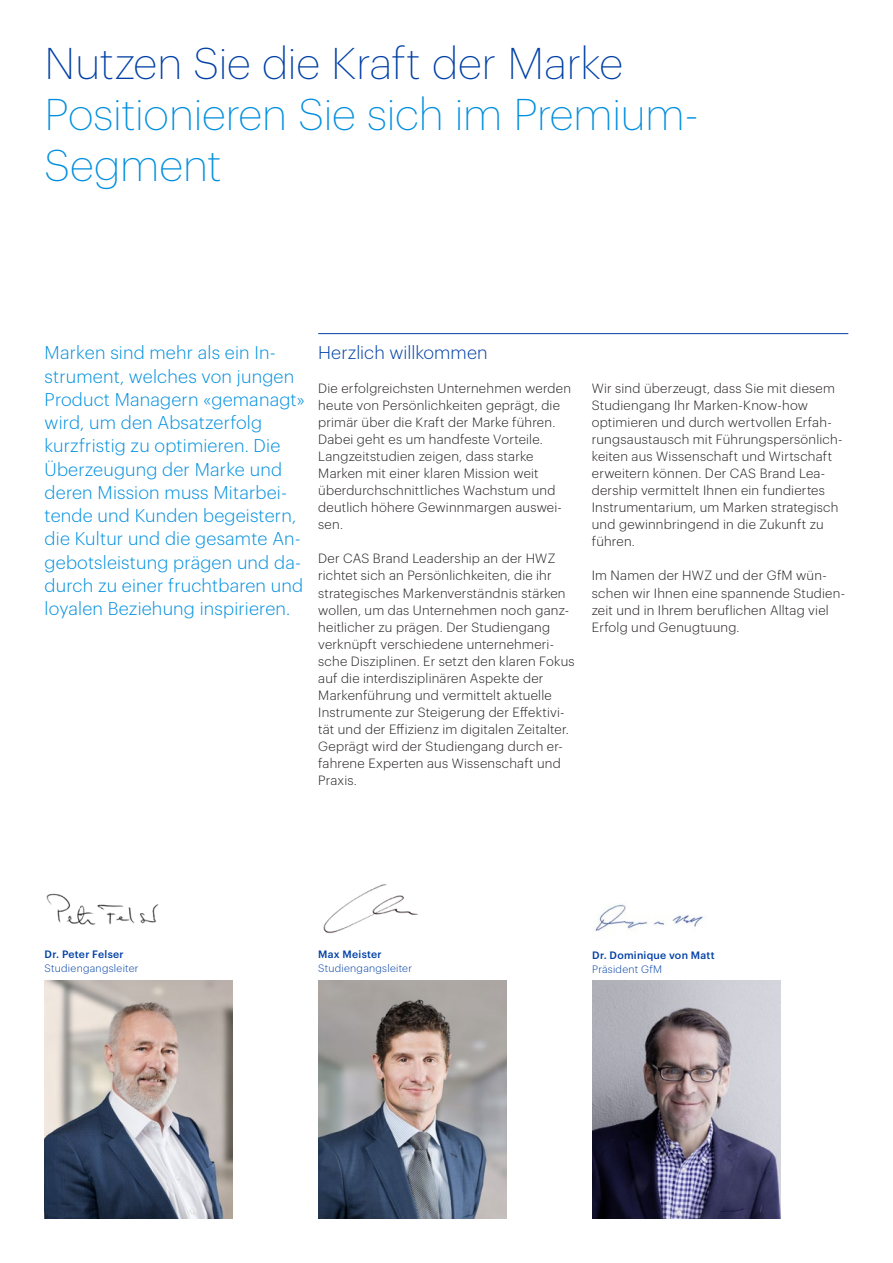
<style>
.page{position:relative;width:893px;height:1263px;background:#fff}
.page>*{position:absolute;margin:0;border:0;box-sizing:border-box;transform-origin:0 0}
.t1{font:200 43.5px/51px "Graphik";letter-spacing:-.005em;color:#008fde}
.t2{font:200 43.5px "Graphik";letter-spacing:-.005em;color:#0040a6}
.t3{font:300 18px/23.2px "Graphik";letter-spacing:.01em;color:#008fde}
.t4{font:300 18px "Graphik";color:#0040a6}
.t5{font:300 13.2px/17px "Graphik";letter-spacing:.015em;color:#231f20}
.t6{font:300 10.5px "Graphik";letter-spacing:.025em;color:#0040a6}
.t7{font:500 10.5px "Graphik";letter-spacing:.025em;color:#0040a6}
</style>
<div class="page">
<hr style="left:318px;top:333px;width:530px;height:1px;background:#0040a6">
<img style="left:45px;top:980px;width:188px;height:238px">
<img style="left:318px;top:980px;width:188px;height:238px">
<img style="left:592px;top:980px;width:188px;height:238px">
<img style="left:323px;top:884px;width:95px;height:50px">
<img style="left:46px;top:893px;width:113px;height:32px">
<img style="left:593px;top:903px;width:112px;height:29px">
<h1 class="t2" style="left:45px;top:32px;width:580px">Nutzen Sie die Kraft der Marke</h1>
<h1 class="t1" style="left:45px;top:85px;width:656px">Positionieren Sie sich im Premium-<br>Segment</h1>
<p class="t3" style="left:45px;top:340px;width:262px">Marken sind mehr als ein In&shy;strument, welches von jungen<br>Product Managern «gemanagt» wird, um den Absatzerfolg kurzfristig zu optimieren. Die<br>Überzeugung der Marke und deren Mission muss Mitarbei&shy;tende und Kunden begeistern, die Kultur und die gesamte An&shy;gebotsleistung prägen und da&shy;durch zu einer fruchtbaren und loyalen Beziehung inspirieren.</p>
<h2 class="t4" style="left:318px;top:340px;width:171px">Herzlich willkommen</h2>
<p class="t5" style="left:318px;top:379px;width:254px">Die erfolgreichsten Unternehmen werden heute von Persönlichkeiten geprägt, die primär über die Kraft der Marke führen.<br>Dabei geht es um handfeste Vorteile.<br>Langzeitstudien zeigen, dass starke Marken mit einer klaren Mission weit überdurchschnittliches Wachstum und deutlich höhere Gewinnmargen auswei&shy;sen.</p>
<p class="t5" style="left:318px;top:549px;width:258px">Der CAS Brand Leadership an der HWZ richtet sich an Persönlichkeiten, die ihr strategisches Markenverständnis stärken wollen, um das Unternehmen noch ganz&shy;heitlicher zu prägen. Der Studiengang verknüpft verschiedene unternehmeri&shy;sche Disziplinen. Er setzt den klaren Fokus auf die interdisziplinären Aspekte der Markenführung und vermittelt aktuelle Instrumente zur Steigerung der Effektivi&shy;tät und der Effizienz im digitalen Zeitalter.<br>Geprägt wird der Studiengang durch er&shy;fahrene Experten aus Wissenschaft und Praxis.</p>
<p class="t5" style="left:592px;top:379px;width:252px">Wir sind überzeugt, dass Sie mit diesem Studiengang Ihr Marken-Know-how optimieren und durch wertvollen Erfah&shy;rungsaustausch mit Führungspersönlich&shy;keiten aus Wissenschaft und Wirtschaft erweitern können. Der CAS Brand Lea&shy;dership vermittelt Ihnen ein fundiertes Instrumentarium, um Marken strategisch und gewinnbringend in die Zukunft zu führen.</p>
<p class="t5" style="left:592px;top:566px;width:255px">Im Namen der HWZ und der GfM wün&shy;schen wir Ihnen eine spannende Studien&shy;zeit und in Ihrem beruflichen Alltag viel Erfolg und Genugtuung.</p>
<p class="t7" style="left:45px;top:946px;width:81px">Dr. Peter Felser</p>
<p class="t6" style="left:45px;top:960px;width:95px">Studiengangsleiter</p>
<p class="t7" style="left:318px;top:946px;width:65px">Max Meister</p>
<p class="t6" style="left:318px;top:960px;width:95px">Studiengangsleiter</p>
<p class="t7" style="left:592px;top:947px;width:124px">Dr. Dominique von Matt</p>
<p class="t6" style="left:592px;top:961px;width:71px">Präsident GfM</p>
</div>
